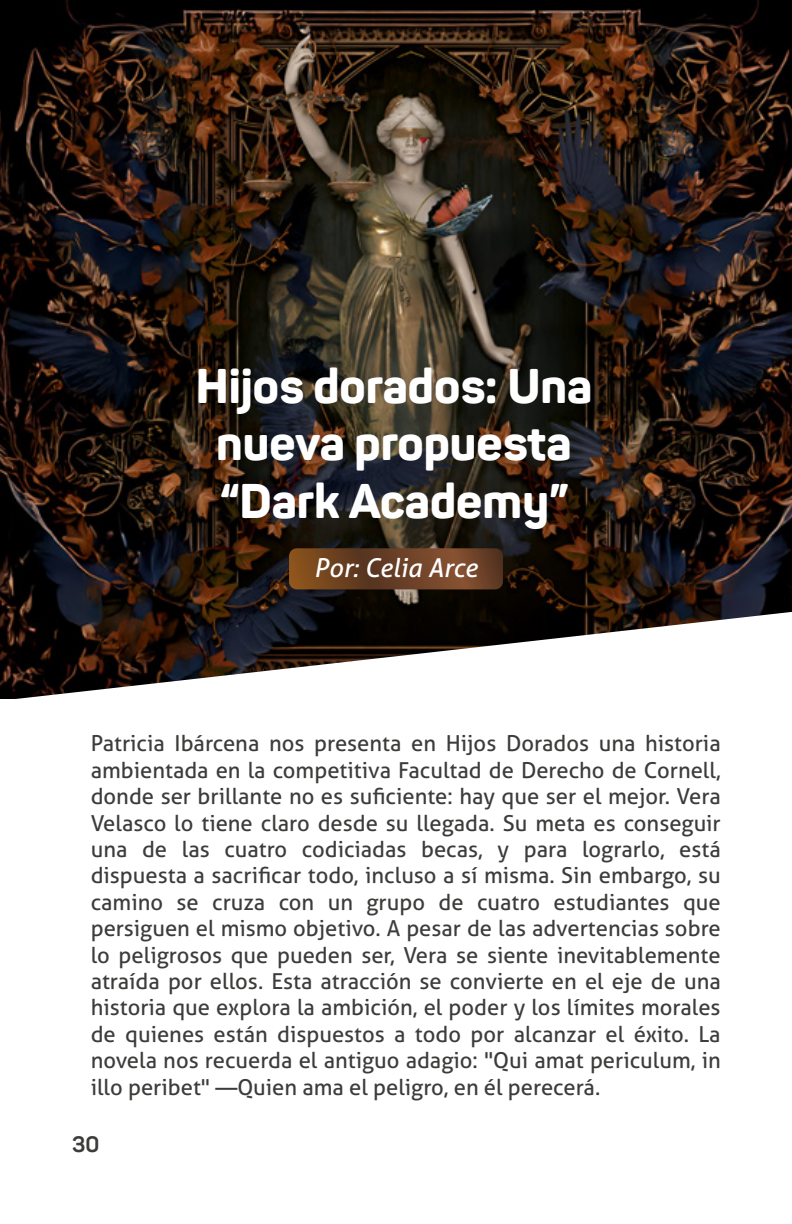
<style>
.page{position:relative;width:792px;height:1224px;background:#fff}
.page>*{position:absolute;margin:0;border:0;box-sizing:border-box;transform-origin:0 0}
.t1{font:800 48px/57.6px "Panton";color:#fff;text-align:center}
.t2{font:italic 26px "Aller";color:#fff}
.t3{font:22px/26.4px "Aller";color:#3c3c3b;text-align:justify}
.t4{font:700 22px "Panton";color:#3c3c3b}
</style>
<div class="page">
<img style="left:0;top:0;width:792px;height:698px">
<svg style="left:289px;top:548px;width:214px;height:41px;background:#6e4224"></svg>
<svg style="left:2px;top:612px;width:790px;height:87px"></svg>
<h1 class="t1" style="left:196px;top:357px;width:398px">Hijos dorados: Una nueva propuesta “Dark Academy”</h1>
<p class="t2" style="left:314px;top:552px;width:165px">Por: Celia Arce</p>
<p class="t3" style="left:91px;top:730px;width:632px">Patricia Ibárcena nos presenta en Hijos Dorados una historia ambientada en la competitiva Facultad de Derecho de Cornell, donde ser brillante no es suficiente: hay que ser el mejor. Vera Velasco lo tiene claro desde su llegada. Su meta es conseguir una de las cuatro codiciadas becas, y para lograrlo, está dispuesta a sacrificar todo, incluso a sí misma. Sin embargo, su camino se cruza con un grupo de cuatro estudiantes que persiguen el mismo objetivo. A pesar de las advertencias sobre lo peligrosos que pueden ser, Vera se siente inevitablemente atraída por ellos. Esta atracción se convierte en el eje de una historia que explora la ambición, el poder y los límites morales de quienes están dispuestos a todo por alcanzar el éxito. La novela nos recuerda el antiguo adagio: "Qui amat periculum, in illo peribet" —Quien ama el peligro, en él perecerá.</p>
<p class="t4" style="left:72px;top:1130px;width:29px">30</p>
</div>
